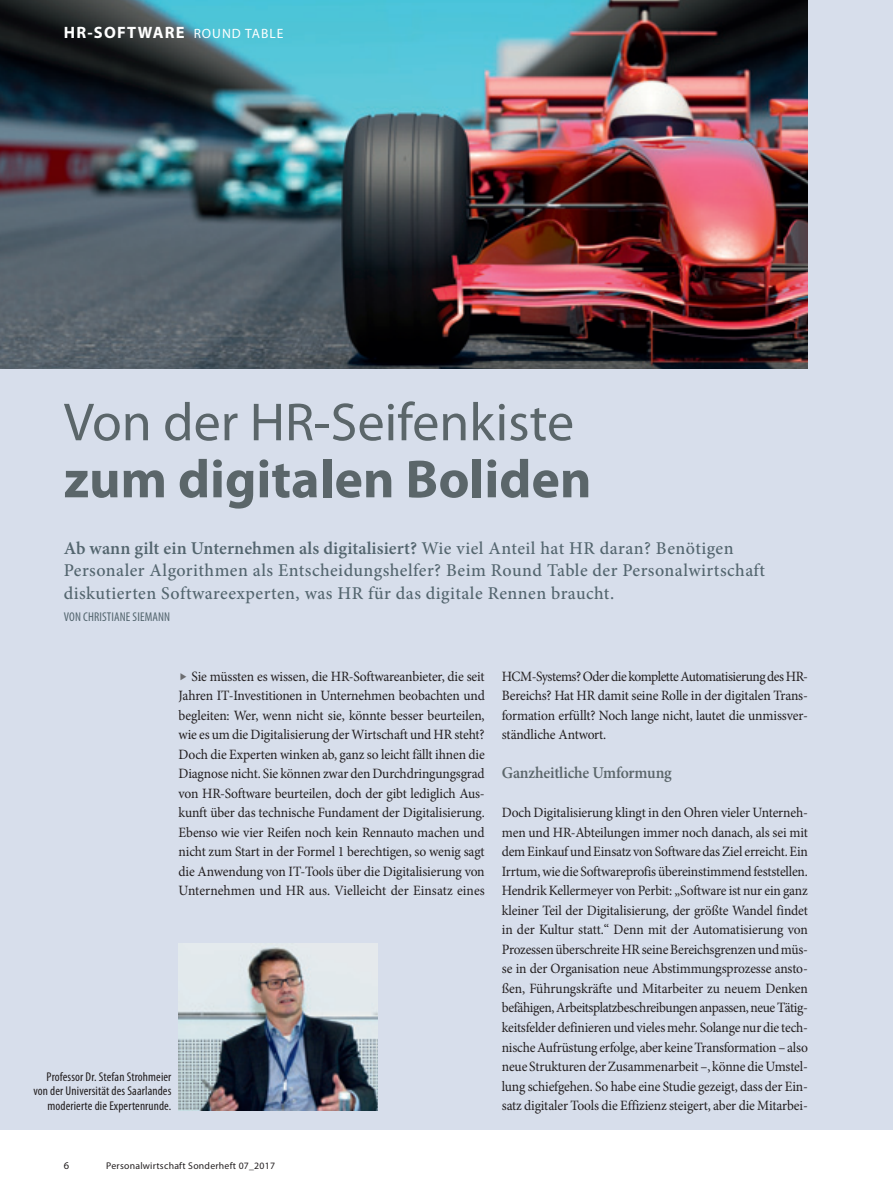
<style>
.page{position:relative;width:893px;height:1191px;background:#fff}
.page>*{position:absolute;margin:0;border:0;box-sizing:border-box;transform-origin:0 0}
.t1{font:54px "Myriad Pro";color:#5b666a}
.t2{font:700 54px "Myriad Pro";color:#5b666a}
.t3{font:500 18px/22.5px "Minion Pro";letter-spacing:.025em;color:#53656e}
.t4{font:600 16.5px "Minion Pro";letter-spacing:-.01em;color:#5b666a;scale:.95 1}
.t5{font:700 16.5px "Myriad Pro";letter-spacing:.075em;color:#fff}
.t6{font:14.25px/19.5px "Minion Pro";letter-spacing:-.01em;color:#231f20;text-align:justify;scale:.95 1}
.t7{font:condensed 12.75px/14.2px "Myriad Pro";letter-spacing:.01em;color:#231f20;text-align:right}
.t8{font:condensed 12.75px "Myriad Pro";letter-spacing:.01em;color:#53656e}
.t9{font:10.5px "Myriad Pro";color:#231f20}
.t10{font:9.75px "Myriad Pro";letter-spacing:.025em;color:#231f20}
.s1{font-weight:400;font-size:13.5px}
.s2{font-weight:600}
.s3{color:#6c6d70}
</style>
<div class="page">
<div style="left:0;top:0;width:893px;height:1129px;background:#d7deeb"></div>
<img style="left:0;top:0;width:808px;height:369px">
<img style="left:179px;top:943px;width:198px;height:167px">
<p class="t5" style="left:64px;top:26px;width:221px">HR-SOFTWARE <span class="s1">ROUND TABLE</span></p>
<h1 class="t1" style="left:64px;top:390px;width:512px">Von der HR-Seifenkiste</h1>
<h1 class="t2" style="left:64px;top:459px;width:529px">zum digitalen Boliden</h1>
<p class="t3" style="left:64px;top:538px;width:703px"><span class="s2">Ab wann gilt ein Unternehmen als digitalisiert?</span> Wie viel Anteil hat HR daran? Benötigen<br>Personaler Algorithmen als Entscheidungshelfer? Beim Round Table der Personalwirtschaft diskutierten Softwareexperten, was HR für das digitale Rennen braucht.</p>
<p class="t8" style="left:64px;top:612px;width:108px">VON CHRISTIANE SIEMANN</p>
<p class="t6" style="left:179px;top:668px;width:324px"><span class="s3">◆</span> Sie müssten es wissen, die HR-Softwareanbieter, die seit Jahren IT-Investitionen in Unternehmen beobachten und begleiten: Wer, wenn nicht sie, könnte besser beurteilen, wie es um die Digitalisierung der Wirtschaft und HR steht?<br>Doch die Experten winken ab, ganz so leicht fällt ihnen die Diagnose nicht. Sie können zwar den Durchdringungsgrad von HR-Software beurteilen, doch der gibt lediglich Aus&shy;kunft über das technische Fundament der Digitalisierung.<br>Ebenso wie vier Reifen noch kein Rennauto machen und nicht zum Start in der Formel 1 berechtigen, so wenig sagt die Anwendung von IT-Tools über die Digitalisierung von Unternehmen und HR aus. Vielleicht der Einsatz eines</p>
<p class="t6" style="left:502px;top:668px;width:324px">HCM-Systems? Oder die komplette Automatisierung des HR-Bereichs? Hat HR damit seine Rolle in der digitalen Trans&shy;formation erfüllt? Noch lange nicht, lautet die unmissver&shy;ständliche Antwort.</p>
<p class="t4" style="left:502px;top:766px;width:180px">Ganzheitliche Umformung</p>
<p class="t6" style="left:502px;top:804px;width:324px">Doch Digitalisierung klingt in den Ohren vieler Unterneh&shy;men und HR-Abteilungen immer noch danach, als sei mit dem Einkauf und Einsatz von Software das Ziel erreicht. Ein Irrtum, wie die Softwareprofis übereinstimmend feststellen.<br>Hendrik Kellermeyer von Perbit: „Software ist nur ein ganz kleiner Teil der Digitalisierung, der größte Wandel findet in der Kultur statt.“ Denn mit der Automatisierung von Prozessen überschreite HR seine Bereichsgrenzen und müs&shy;se in der Organisation neue Abstimmungsprozesse ansto&shy;ßen, Führungskräfte und Mitarbeiter zu neuem Denken befähigen, Arbeitsplatzbeschreibungen anpassen, neue Tätig&shy;keitsfelder definieren und vieles mehr. Solange nur die tech&shy;nische Aufrüstung erfolge, aber keine Transformation – also neue Strukturen der Zusammenarbeit –, könne die Umstel&shy;lung schiefgehen. So habe eine Studie gezeigt, dass der Ein&shy;satz digitaler Tools die Effizienz steigert, aber die Mitarbei-</p>
<p class="t7" style="left:33px;top:1071px;width:139px">Professor Dr. Stefan Strohmeier von der Universität des Saarlandes moderierte die Expertenrunde.</p>
<p class="t9" style="left:64px;top:1158px;width:7px">6</p>
<p class="t10" style="left:106px;top:1159px;width:170px">Personalwirtschaft Sonderheft 07_2017</p>
</div>
